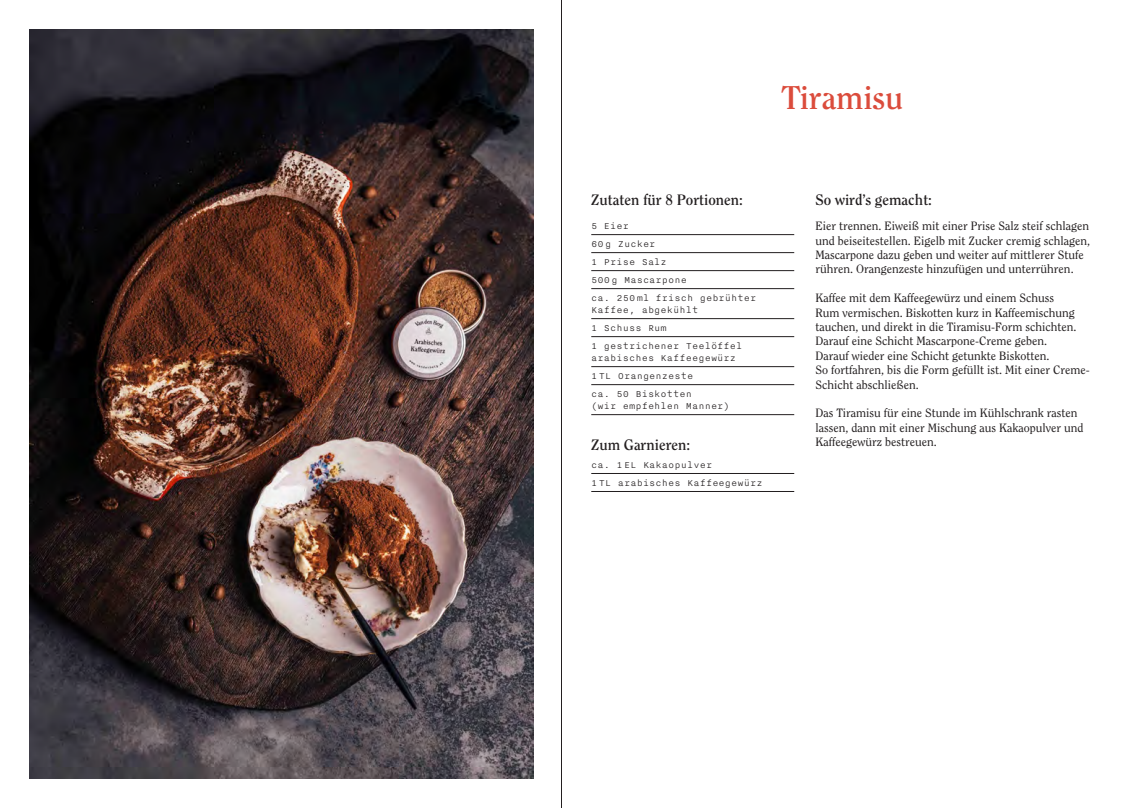
<style>
.page{position:relative;width:1123px;height:808px;background:#fff}
.page>*{position:absolute;margin:0;border:0;box-sizing:border-box;transform-origin:0 0}
.t1{font:700 32.7px "Clearface Std";color:#db4c3c}
.t2{font:700 15px "Clearface Std";color:#231f20}
.t3{font:12px/14.4px "Clearface Std";color:#231f20}
.t4{font:300 10.5px/18px "Nitti";color:#231f20}
</style>
<div class="page">
<hr style="left:561px;top:0;width:1px;height:808px;background:#231f20">
<img style="left:30px;top:30px;width:503px;height:748px">
<hr style="left:591px;top:234px;width:203px;height:1px;background:#231f20">
<hr style="left:591px;top:252px;width:203px;height:1px;background:#231f20">
<hr style="left:591px;top:270px;width:203px;height:1px;background:#231f20">
<hr style="left:591px;top:288px;width:203px;height:1px;background:#231f20">
<hr style="left:591px;top:318px;width:203px;height:1px;background:#231f20">
<hr style="left:591px;top:336px;width:203px;height:1px;background:#231f20">
<hr style="left:591px;top:366px;width:203px;height:1px;background:#231f20">
<hr style="left:591px;top:384px;width:203px;height:1px;background:#231f20">
<hr style="left:591px;top:414px;width:203px;height:1px;background:#231f20">
<hr style="left:591px;top:473px;width:203px;height:1px;background:#231f20">
<hr style="left:591px;top:491px;width:203px;height:1px;background:#231f20">
<h1 class="t1" style="left:781px;top:78px;width:124px">Tiramisu</h1>
<p class="t2" style="left:591px;top:190px;width:153px">Zutaten für 8 Portionen:</p>
<p class="t4" style="left:591px;top:217px;width:167px">5 Eier<br>60g Zucker<br>1 Prise Salz<br>500g Mascarpone<br>ca. 250ml frisch gebrühter</p>
<p class="t4" style="left:591px;top:301px;width:153px">Kaffee, abgekühlt<br>1 Schuss Rum<br>1 gestrichener Teelöffel</p>
<p class="t4" style="left:591px;top:349px;width:146px">arabisches Kaffeegewürz<br>1TL Orangenzeste<br>ca. 50 Biskotten</p>
<p class="t4" style="left:591px;top:397px;width:140px">(wir empfehlen Manner)</p>
<p class="t2" style="left:591px;top:435px;width:100px">Zum Garnieren:</p>
<p class="t4" style="left:591px;top:456px;width:173px">ca. 1EL Kakaopulver<br>1TL arabisches Kaffeegewürz</p>
<p class="t2" style="left:815px;top:190px;width:118px">So wird’s gemacht:</p>
<p class="t3" style="left:815px;top:219px;width:276px">Eier trennen. Eiweiß mit einer Prise Salz steif schlagen und beiseitestellen. Eigelb mit Zucker cremig schlagen, Mascarpone dazu geben und weiter auf mittlerer Stufe rühren. Orangenzeste hinzufügen und unterrühren.</p>
<p class="t3" style="left:815px;top:291px;width:276px">Kaffee mit dem Kaffeegewürz und einem Schuss<br>Rum vermischen. Biskotten kurz in Kaffeemischung tauchen, und direkt in die Tiramisu-Form schichten.<br>Darauf eine Schicht Mascarpone-Creme geben.<br>Darauf wieder eine Schicht getunkte Biskotten.<br>So fortfahren, bis die Form gefüllt ist. Mit einer Creme-Schicht abschließen.</p>
<p class="t3" style="left:815px;top:406px;width:270px">Das Tiramisu für eine Stunde im Kühlschrank rasten lassen, dann mit einer Mischung aus Kakaopulver und<br>Kaffeegewürz bestreuen.</p>
</div>
